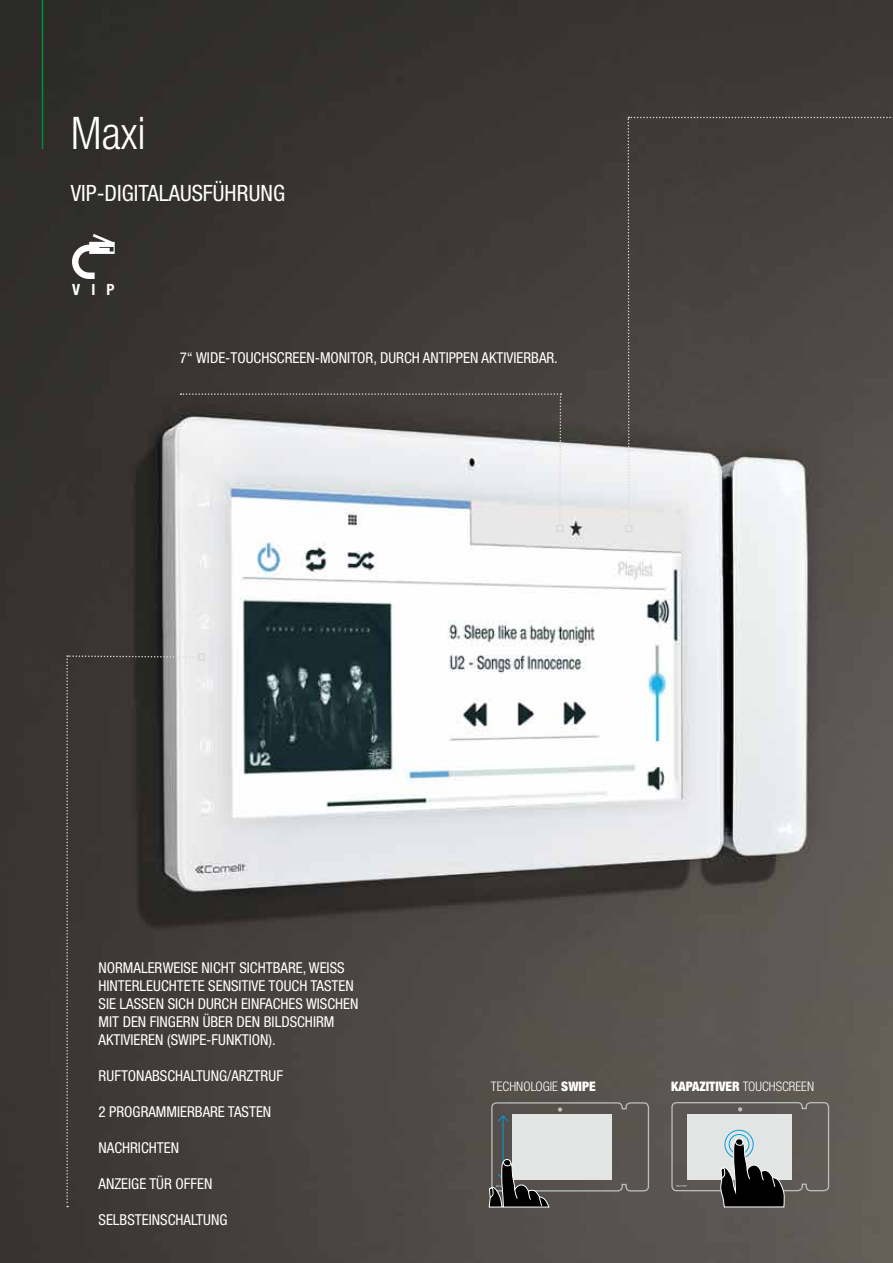
<style>
.page{position:relative;width:893px;height:1263px;background:#fff}
.page>*{position:absolute;margin:0;border:0;box-sizing:border-box;transform-origin:0 0}
.t1{font:300 condensed 45px "Helvetica Neue LTW1 G";color:#fff}
.t2{font:condensed 22.5px "Helvetica Neue LTW1 G";color:#fff}
.t3{font:700 condensed 15.45px "Helvetica Neue LTW1 G";color:#fff}
.t4{font:condensed 15px/18px "Helvetica Neue LTW1 G";color:#fff}
.t5{font:900 condensed 13.2px "Helvetica Neue LTW1 G";color:#fff}
.t6{font:300 condensed 13.2px "Helvetica Neue LTW1 G";color:#fff}
.s1{font-weight:900}
.s2{font-weight:300}
</style>
<div class="page">
<img style="left:0;top:0;width:893px;height:1263px">
<hr style="left:42px;top:0;width:1px;height:149px;background:#009037">
<svg style="left:66px;top:655px;width:133px;height:552px"></svg>
<div style="left:198px;top:653px;width:7px;height:8px;border:2px solid #d9dadb"></div>
<svg style="left:627px;top:117px;width:266px;height:409px"></svg>
<div style="left:625px;top:525px;width:8px;height:7px;border:2px solid #d9dadb"></div>
<svg style="left:180px;top:393px;width:382px;height:133px"></svg>
<div style="left:556px;top:525px;width:8px;height:7px;border:2px solid #d9dadb"></div>
<svg style="left:72px;top:234px;width:43px;height:45px"></svg>
<svg style="left:671px;top:1101px;width:159px;height:106px"></svg>
<svg style="left:489px;top:1101px;width:161px;height:106px"></svg>
<h1 class="t1" style="left:71px;top:107px;width:76px">Maxi</h1>
<h2 class="t2" style="left:71px;top:180px;width:216px">VIP-DIGITALAUSFÜHRUNG</h2>
<p class="t3" style="left:72px;top:280px;width:44px">VIP</p>
<p class="t4" style="left:180px;top:349px;width:380px">7“ WIDE-TOUCHSCREEN-MONITOR, DURCH ANTIPPEN AKTIVIERBAR.</p>
<p class="t4" style="left:99px;top:959px;width:262px">NORMALERWEISE NICHT SICHTBARE, WEISS HINTERLEUCHTETE SENSITIVE TOUCH TASTEN SIE LASSEN SICH DURCH EINFACHES WISCHEN MIT DEN FINGERN ÜBER DEN BILDSCHIRM AKTIVIEREN (SWIPE-FUNKTION).</p>
<p class="t4" style="left:99px;top:1067px;width:186px">RUFTONABSCHALTUNG/ARZTRUF</p>
<p class="t4" style="left:99px;top:1103px;width:174px">2 PROGRAMMIERBARE TASTEN</p>
<p class="t4" style="left:99px;top:1139px;width:82px">NACHRICHTEN</p>
<p class="t4" style="left:99px;top:1175px;width:115px">ANZEIGE TÜR OFFEN</p>
<p class="t4" style="left:99px;top:1211px;width:130px">SELBSTEINSCHALTUNG</p>
<p class="t6" style="left:491px;top:1078px;width:106px">TECHNOLOGIE <span class="s1">SWIPE</span></p>
<p class="t5" style="left:671px;top:1078px;width:145px">KAPAZITIVER <span class="s2">TOUCHSCREEN</span></p>
</div>
